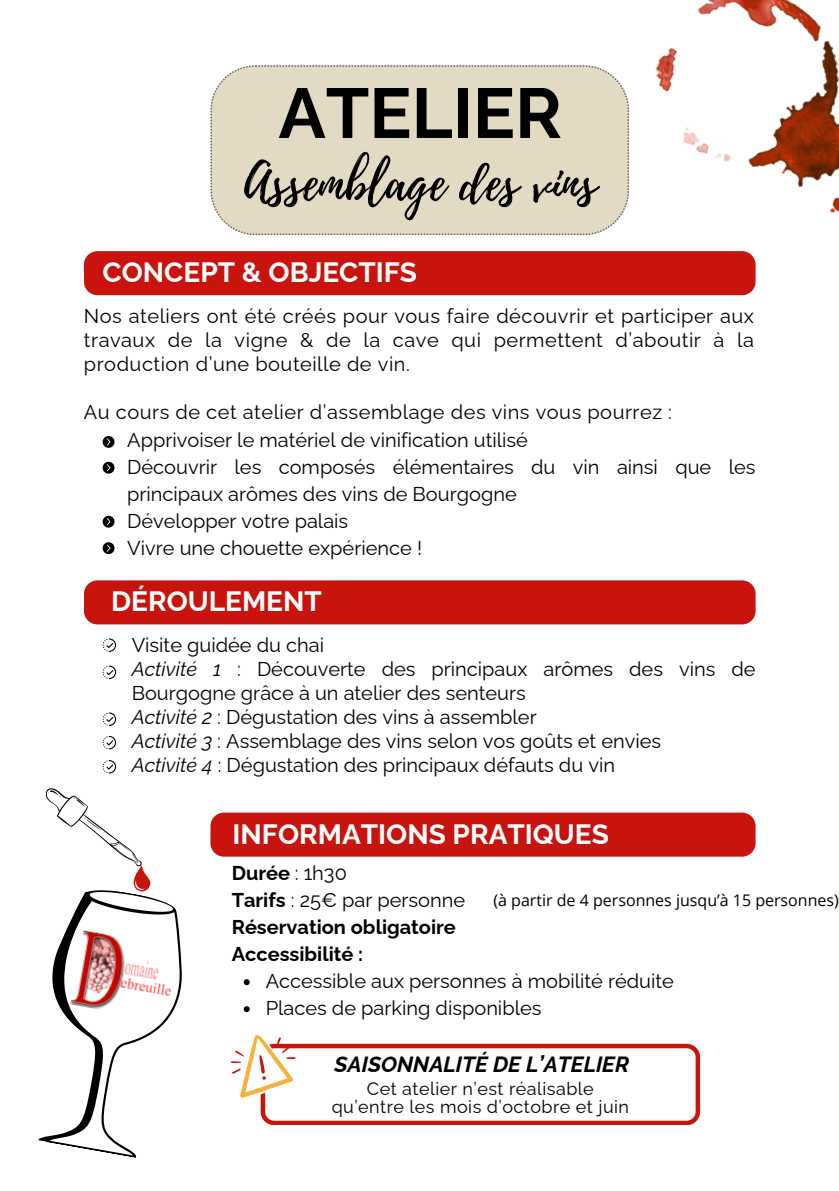
<style>
.page{position:relative;width:839px;height:1191px;background:#fff}
.page>*{position:absolute;margin:0;border:0;box-sizing:border-box;transform-origin:0 0}
.t1{font:700 70.4px "Raleway";color:#000}
.t2{font:50.4px "Playlist Script";color:#000}
.t3{font:700 28px "Raleway";color:#fff}
.t4{font:italic 700 22px "Raleway";color:#000}
.t5{font:20px/24px "Raleway";color:#000}
.t6{font:700 20px/27px "Raleway";color:#000}
.t7{font:20px "Raleway";letter-spacing:.025em;color:#000}
.t8{font:18px/18px "Raleway";letter-spacing:.025em;color:#000;text-align:center}
.t9{font:16px "Open Sans";color:#000}
.s1{font-style:italic}
.s2{font-weight:400}
</style>
<div class="page">
<svg style="left:38px;top:915px;width:141px;height:243px"></svg>
<img style="left:70px;top:930px;width:112px;height:92px">
<svg style="left:46px;top:788px;width:131px;height:131px"></svg>
<div style="left:84px;top:251px;width:671px;height:44px;background:#c9140d"></div>
<img style="left:639px;top:0;width:199px;height:281px">
<div style="left:210px;top:65px;width:419px;height:170px;background:#e2dac3"></div>
<div style="left:84px;top:580px;width:671px;height:44px;background:#c9140d"></div>
<svg style="left:103px;top:436px;width:11px;height:12px"></svg>
<svg style="left:103px;top:462px;width:11px;height:12px"></svg>
<svg style="left:103px;top:516px;width:11px;height:12px"></svg>
<svg style="left:103px;top:542px;width:11px;height:12px"></svg>
<svg style="left:103px;top:638px;width:13px;height:14px"></svg>
<svg style="left:103px;top:666px;width:13px;height:13px"></svg>
<svg style="left:103px;top:712px;width:13px;height:14px"></svg>
<svg style="left:103px;top:736px;width:13px;height:13px"></svg>
<svg style="left:103px;top:760px;width:13px;height:14px"></svg>
<svg style="left:244px;top:979px;width:6px;height:6px"></svg>
<svg style="left:244px;top:1006px;width:6px;height:6px"></svg>
<svg style="left:230px;top:1035px;width:470px;height:90px"></svg>
<div style="left:210px;top:813px;width:545px;height:44px;background:#c9140d"></div>
<p class="t1" style="left:278px;top:72px;width:285px">ATELIER</p>
<h1 class="t2" style="left:244px;top:147px;width:353px">Assemblage des vins</h1>
<p class="t3" style="left:103px;top:256px;width:316px">CONCEPT &amp; OBJECTIFS</p>
<p class="t5" style="left:84px;top:304px;width:671px;text-align:justify">Nos ateliers ont été créés pour vous faire découvrir et participer aux travaux de la vigne &amp; de la cave qui permettent d’aboutir à la production d’une bouteille de vin.</p>
<p class="t7" style="left:84px;top:401px;width:589px">Au cours de cet atelier d’assemblage des vins vous pourrez :</p>
<p class="t5" style="left:127px;top:427px;width:629px;line-height:27px">Apprivoiser le matériel de vinification utilisé<br>Découvrir les composés élémentaires du vin ainsi que les principaux arômes des vins de Bourgogne<br>Développer votre palais<br>Vivre une chouette expérience !</p>
<h2 class="t3" style="left:111px;top:585px;width:212px">DÉROULEMENT</h2>
<p class="t5" style="left:132px;top:633px;width:625px">Visite guidée du chai<br><span class="s1">Activité 1</span> : Découverte des principaux arômes des vins de Bourgogne grâce à un atelier des senteurs<br><span class="s1">Activité 2</span> : Dégustation des vins à assembler<br><span class="s1">Activité 3</span> : Assemblage des vins selon vos goûts et envies<br><span class="s1">Activité 4</span> : Dégustation des principaux défauts du vin</p>
<p class="t3" style="left:232px;top:817px;width:378px">INFORMATIONS PRATIQUES</p>
<p class="t6" style="left:232px;top:860px;width:235px">Durée <span class="s2">: 1h30<br></span>Tarifs <span class="s2">: 25€ par personne<br></span>Réservation obligatoire<br>Accessibilité :</p>
<h5 class="t5" style="left:266px;top:969px;width:410px">Accessible aux personnes à mobilité réduite</h5>
<h3 class="t5" style="left:266px;top:996px;width:277px">Places de parking disponibles</h3>
<p class="t9" style="left:493px;top:889px;width:347px">(à partir de 4 personnes jusqu’à 15 personnes)</p>
<h3 class="t4" style="left:334px;top:1052px;width:296px">SAISONNALITÉ DE L’ATELIER</h3>
<p class="t8" style="left:331px;top:1080px;width:299px">Cet atelier n’est réalisable qu’entre les mois d’octobre et juin</p>
</div>
